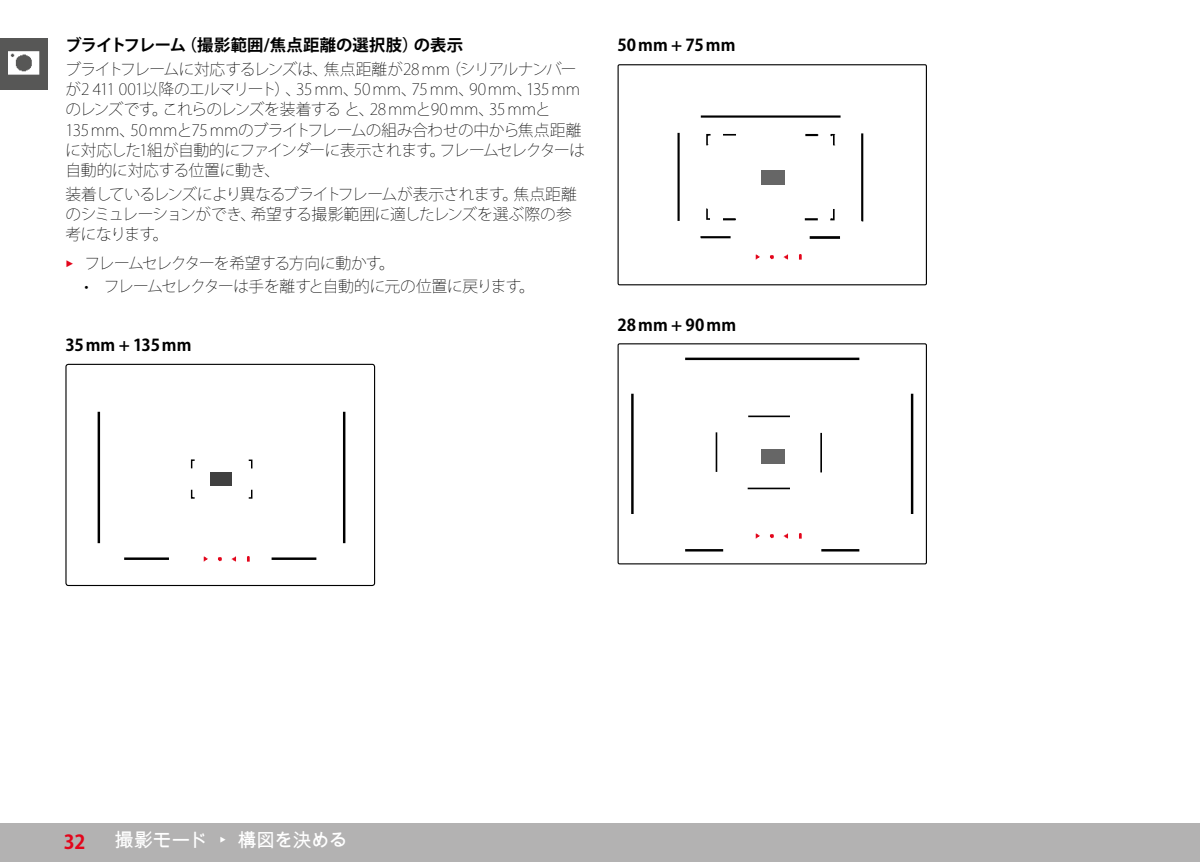
<style>
.page{position:relative;width:1200px;height:862px;background:#fff}
.page>*{position:absolute;margin:0;border:0;box-sizing:border-box;transform-origin:0 0}
.t1{font:19.12px "Arial Unicode MS";letter-spacing:-.04em;color:#fff}
.t2{font:700 19.12px "Koz Go Pr 6 N";color:#e3051b}
.t3{font:700 16.2px "Koz Go Pr 6 N";letter-spacing:.015em;color:#000}
.t4{font:200 15.75px/20.2px "Koz Go Pr 6 N";letter-spacing:-.035em;color:#000}
.t5{font:200 15.75px "Koz Go Pr 6 N";letter-spacing:-.065em;color:#000}
.s1{font-family:"Corporate S";font-weight:300;color:#e3051b}
</style>
<div class="page">
<div style="left:0;top:38px;width:48px;height:51px;background:#575756"></div>
<img style="left:9px;top:51px;width:31px;height:24px">
<div style="left:0;top:823px;width:1199px;height:38px;background:#b3b2b2"></div>
<div style="left:65px;top:363px;width:310px;height:222px;border:1px solid #000;border-radius:2px"></div>
<hr style="left:343px;top:411px;width:2px;height:132px;background:#000">
<div style="left:210px;top:472px;width:21px;height:13px;background:#404040"></div>
<hr style="left:98px;top:411px;width:2px;height:132px;background:#000">
<hr style="left:124px;top:557px;width:45px;height:2px;background:#000">
<hr style="left:271px;top:557px;width:45px;height:2px;background:#000">
<svg style="left:190px;top:459px;width:5px;height:10px"></svg>
<svg style="left:190px;top:489px;width:5px;height:10px"></svg>
<svg style="left:248px;top:489px;width:5px;height:10px"></svg>
<svg style="left:248px;top:459px;width:5px;height:10px"></svg>
<svg style="left:203px;top:556px;width:47px;height:6px"></svg>
<div style="left:617px;top:64px;width:309px;height:221px;border:1px solid #000"></div>
<img style="left:677px;top:115px;width:187px;height:124px">
<div style="left:760px;top:170px;width:24px;height:14px;background:#666"></div>
<img style="left:755px;top:254px;width:47px;height:6px">
<div style="left:617px;top:343px;width:309px;height:221px;border:1px solid #000"></div>
<img style="left:631px;top:357px;width:283px;height:157px">
<hr style="left:685px;top:357px;width:174px;height:3px;background:#000">
<hr style="left:685px;top:548px;width:38px;height:3px;background:#000">
<hr style="left:821px;top:548px;width:38px;height:3px;background:#000">
<hr style="left:910px;top:393px;width:3px;height:120px;background:#000">
<hr style="left:631px;top:393px;width:2px;height:120px;background:#000">
<div style="left:760px;top:449px;width:24px;height:14px;background:#666"></div>
<img style="left:755px;top:533px;width:47px;height:6px">
<p class="t3" style="left:65px;top:36px;width:399px">ブライトフレーム（撮影範囲/焦点距離の選択肢）の表示</p>
<p class="t4" style="left:65px;top:59px;width:521px">ブライトフレームに対応するレンズは、焦点距離が28 mm（シリアルナンバーが2 411 001以降のエルマリート）、35mm、50mm、75mm、90mm、135mmのレンズです。これらのレンズを装着する と、28 mmと90 mm、35 mmと135mm、50mmと75mmのブライトフレームの組み合わせの中から焦点距離に対応した1組が自動的にファインダーに表示されます。フレームセレクターは自動的に対応する位置に動き、</p>
<p class="t4" style="left:65px;top:184px;width:513px">装着しているレンズにより異なるブライトフレームが表示されます。焦点距離のシミュレーションができ、希望する撮影範囲に適したレンズを選ぶ際の参考になります。</p>
<p class="t5" style="left:65px;top:254px;width:331px"><span class="s1">▸</span> フレームセレクターを希望する方向に動かす。</p>
<p class="t4" style="left:85px;top:276px;width:451px">• フレームセレクターは手を離すと自動的に元の位置に戻ります。</p>
<p class="t3" style="left:65px;top:336px;width:128px">35mm + 135mm</p>
<p class="t3" style="left:617px;top:36px;width:119px">50mm + 75mm</p>
<p class="t3" style="left:617px;top:315px;width:120px">28mm + 90mm</p>
<p class="t2" style="left:64px;top:830px;width:23px">32</p>
<p class="t1" style="left:115px;top:825px;width:235px">撮影モード ▸ 構図を決める</p>
</div>
